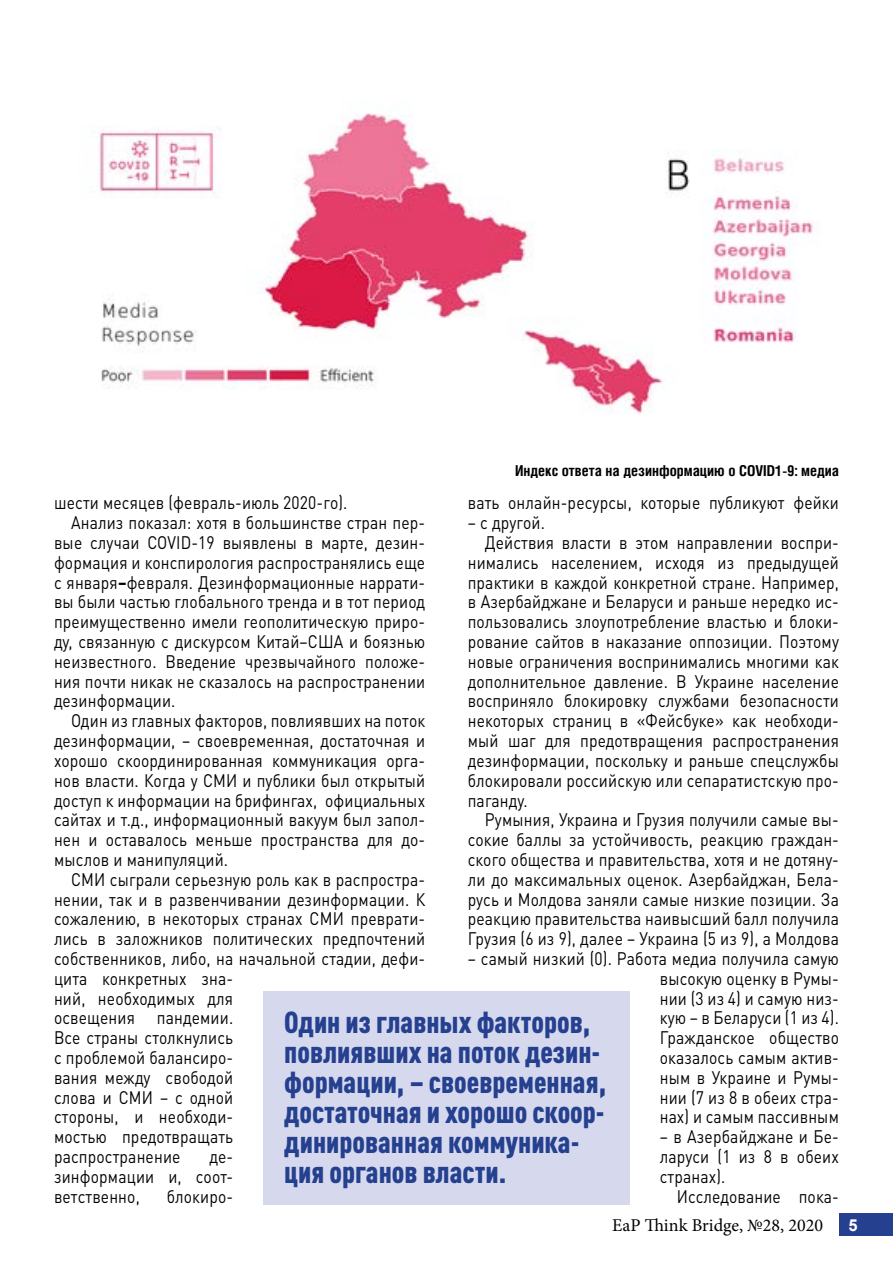
<style>
.page{position:relative;width:893px;height:1263px;background:#fff}
.page>*{position:absolute;margin:0;border:0;box-sizing:border-box;transform-origin:0 0}
.t1{font:900 condensed 30px/30px "DIN Pro";color:#25408f}
.t2{font:18px/19.8px "DIN Pro";letter-spacing:.01em;color:#000;text-align:justify;scale:.87 1}
.t3{font:18px "Minion Pro";color:#000}
.t4{font:700 16.5px "Arial";color:#fff}
.t5{font:700 15px "Helios Cond";color:#000}
.s1{font-weight:700}
</style>
<div class="page">
<div style="left:840px;top:1213px;width:53px;height:23px;background:#25408f"></div>
<img style="left:99px;top:111px;width:715px;height:303px">
<div style="left:263px;top:991px;width:367px;height:214px;background:#d6d9ee"></div>
<p class="t5" style="left:515px;top:462px;width:325px">Индекс ответа на дезинформацию о COVID1-9: медиа</p>
<p class="t2" style="left:54px;top:491px;width:339px">шести месяцев (февраль-июль 2020-го).</p>
<p class="t2" style="left:71px;top:511px;width:409px">Анализ показал: хотя в большинстве стран пер-</p>
<p class="t2" style="left:54px;top:531px;width:428px">вые случаи COVID-19 выявлены в марте, дезин-</p>
<p class="t2" style="left:54px;top:551px;width:428px">формация и конспирология распространялись еще</p>
<p class="t2" style="left:54px;top:570px;width:428px">с января<span class="s1">−</span>февраля. Дезинформационные наррати-</p>
<p class="t2" style="left:54px;top:590px;width:428px">вы были частью глобального тренда и в тот период</p>
<p class="t2" style="left:54px;top:610px;width:428px">преимущественно имели геополитическую приро-</p>
<p class="t2" style="left:54px;top:630px;width:428px">ду, связанную с дискурсом Китай−США и боязнью</p>
<p class="t2" style="left:54px;top:650px;width:428px">неизвестного. Введение чрезвычайного положе-</p>
<p class="t2" style="left:54px;top:669px;width:428px">ния почти никак не сказалось на распространении</p>
<p class="t2" style="left:54px;top:689px;width:141px">дезинформации.</p>
<p class="t2" style="left:71px;top:709px;width:409px">Один из главных факторов, повлиявших на поток</p>
<p class="t2" style="left:54px;top:729px;width:428px">дезинформации, – своевременная, достаточная и</p>
<p class="t2" style="left:54px;top:749px;width:428px">хорошо скоординированная коммуникация орга-</p>
<p class="t2" style="left:54px;top:768px;width:428px">нов власти. Когда у СМИ и публики был открытый</p>
<p class="t2" style="left:54px;top:788px;width:428px">доступ к информации на брифингах, официальных</p>
<p class="t2" style="left:54px;top:808px;width:428px">сайтах и т.д., информационный вакуум был запол-</p>
<p class="t2" style="left:54px;top:828px;width:428px">нен и оставалось меньше пространства для до-</p>
<p class="t2" style="left:54px;top:848px;width:202px">мыслов и манипуляций.</p>
<p class="t2" style="left:71px;top:867px;width:409px">СМИ сыграли серьезную роль как в распростра-</p>
<p class="t2" style="left:54px;top:887px;width:428px">нении, так и в развенчивании дезинформации. К</p>
<p class="t2" style="left:54px;top:907px;width:428px">сожалению, в некоторых странах СМИ преврати-</p>
<p class="t2" style="left:54px;top:927px;width:428px">лись в заложников политических предпочтений</p>
<p class="t2" style="left:54px;top:947px;width:428px">собственников, либо, на начальной стадии, дефи-</p>
<p class="t2" style="left:54px;top:966px;width:208px">цита конкретных зна-</p>
<p class="t2" style="left:54px;top:986px;width:208px">ний, необходимых для</p>
<p class="t2" style="left:54px;top:1006px;width:208px">освещения пандемии.</p>
<p class="t2" style="left:54px;top:1026px;width:208px">Все страны столкнулись</p>
<p class="t2" style="left:54px;top:1046px;width:208px">с проблемой балансиро-</p>
<p class="t2" style="left:54px;top:1065px;width:208px">вания между свободой</p>
<p class="t2" style="left:54px;top:1085px;width:207px">слова и СМИ – с одной</p>
<p class="t2" style="left:54px;top:1105px;width:208px">стороны, и необходи-</p>
<p class="t2" style="left:54px;top:1125px;width:208px">мостью предотвращать</p>
<p class="t2" style="left:54px;top:1145px;width:147px">распространение</p>
<p class="t2" style="left:468px;top:491px;width:428px">вать онлайн-ресурсы, которые публикуют фейки</p>
<p class="t2" style="left:468px;top:511px;width:90px">– с другой.</p>
<p class="t2" style="left:485px;top:531px;width:409px">Действия власти в этом направлении воспри-</p>
<p class="t2" style="left:468px;top:551px;width:428px">нимались населением, исходя из предыдущей</p>
<p class="t2" style="left:468px;top:570px;width:428px">практики в каждой конкретной стране. Например,</p>
<p class="t2" style="left:468px;top:590px;width:428px">в Азербайджане и Беларуси и раньше нередко ис-</p>
<p class="t2" style="left:468px;top:610px;width:428px">пользовались злоупотребление властью и блоки-</p>
<p class="t2" style="left:468px;top:630px;width:428px">рование сайтов в наказание оппозиции. Поэтому</p>
<p class="t2" style="left:468px;top:650px;width:428px">новые ограничения воспринимались многими как</p>
<p class="t2" style="left:468px;top:669px;width:428px">дополнительное давление. В Украине население</p>
<p class="t2" style="left:468px;top:689px;width:428px">восприняло блокировку службами безопасности</p>
<p class="t2" style="left:468px;top:709px;width:428px">некоторых страниц в «Фейcбуке» как необходи-</p>
<p class="t2" style="left:468px;top:729px;width:428px">мый шаг для предотвращения распространения</p>
<p class="t2" style="left:468px;top:749px;width:428px">дезинформации, поскольку и раньше спецслужбы</p>
<p class="t2" style="left:468px;top:768px;width:428px">блокировали российскую или сепаратистскую про-</p>
<p class="t2" style="left:468px;top:788px;width:70px">паганду.</p>
<p class="t2" style="left:485px;top:808px;width:409px">Румыния, Украина и Грузия получили самые вы-</p>
<p class="t2" style="left:468px;top:828px;width:428px">сокие баллы за устойчивость, реакцию граждан-</p>
<p class="t2" style="left:468px;top:848px;width:428px">ского общества и правительства, хотя и не дотяну-</p>
<p class="t2" style="left:468px;top:867px;width:428px">ли до максимальных оценок. Азербайджан, Бела-</p>
<p class="t2" style="left:468px;top:887px;width:428px">русь и Молдова заняли самые низкие позиции. За</p>
<p class="t2" style="left:468px;top:907px;width:428px">реакцию правительства наивысший балл получила</p>
<p class="t2" style="left:468px;top:927px;width:428px">Грузия (6 из 9), далее – Украина (5 из 9), а Молдова</p>
<p class="t2" style="left:660px;top:947px;width:208px;text-indent:-192px">– самый низкий (0). Работа медиа получила самую высокую оценку в Румы&shy;нии (3 из 4) и самую низ&shy;кую – в Беларуси (1 из 4).<br>Гражданское общество оказалось самым актив&shy;ным в Украине и Румы&shy;нии (7 из 8 в обеих стра&shy;нах) и самым пассивным</p>
<p class="t2" style="left:660px;top:1125px;width:208px">– в Азербайджане и Бе&shy;ларуси (1 из 8 в обеих странах).</p>
<p class="t2" style="left:677px;top:1184px;width:188px">Исследование пока-</p>
<h1 class="t1" style="left:284px;top:1005px;width:323px">Один из главных факторов, повлиявших на поток дезин&shy;формации, – своевременная, достаточная и хорошо скоор&shy;динированная коммуника&shy;ция органов власти.</h1>
<p class="t2" style="left:54px;top:1145px;width:208px;text-indent:155px">де&shy;зинформации и, соот&shy;ветственно,</p>
<p class="t2" style="left:167px;top:1184px;width:78px">блокиро-</p>
<p class="t3" style="left:612px;top:1213px;width:212px">EaP Think Bridge, №28, 2020</p>
<p class="t4" style="left:848px;top:1214px;width:11px">5</p>
</div>
